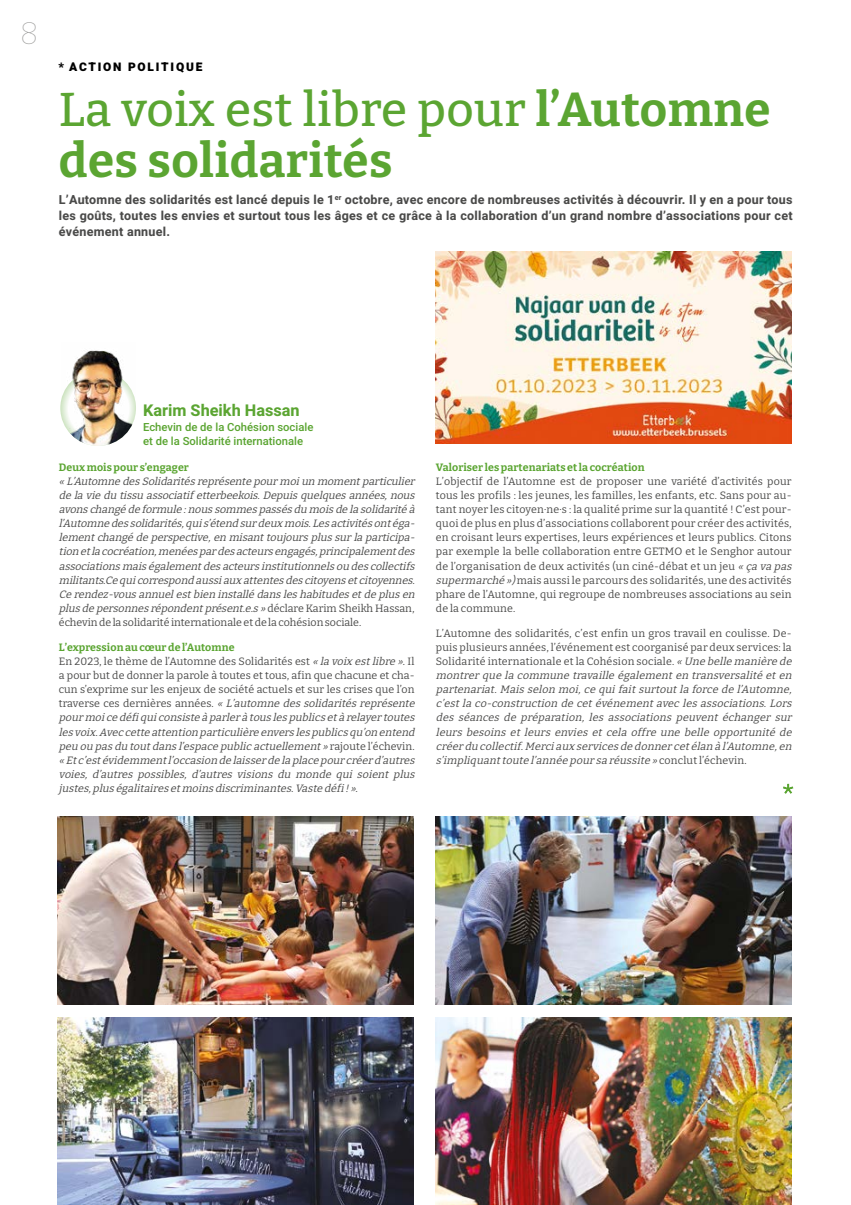
<style>
.page{position:relative;width:851px;height:1205px;background:#fff}
.page>*{position:absolute;margin:0;border:0;box-sizing:border-box;transform-origin:0 0}
.t1{font:700 47.5px/51.4px "Bitter";letter-spacing:.01em;color:#5ba532}
.t2{font:100 31.25px "Bitter";color:#9d9d9c}
.t3{font:700 16.25px "Heebo";color:#5ba532}
.t4{font:700 12.5px/16px "Heebo";letter-spacing:.02em;color:#4a4a49;text-align:justify}
.t5{font:900 11.88px "Heebo";letter-spacing:.15em;color:#000}
.t6{font:500 11.25px/14.1px "Heebo";color:#5ba532}
.t7{font:italic 10.62px/14.1px "Bitter";color:#4a4a49}
.t8{font:10.62px/14.1px "Bitter";letter-spacing:.02em;color:#4a4a49}
.t9{font:700 10.62px "Bitter";letter-spacing:.01em;color:#5ba532}
.s1{font-weight:500}
.s2{font-style:normal}
.s3{font-style:italic}
</style>
<div class="page">
<svg style="left:783px;top:783px;width:11px;height:11px"></svg>
<img style="left:435px;top:252px;width:356px;height:192px">
<img style="left:58px;top:817px;width:356px;height:188px">
<img style="left:58px;top:1017px;width:356px;height:188px">
<img style="left:435px;top:817px;width:356px;height:188px">
<img style="left:435px;top:1017px;width:356px;height:188px">
<img style="left:60px;top:350px;width:76px;height:96px">
<p class="t2" style="left:20px;top:14px;width:20px">8</p>
<p class="t5" style="left:58px;top:58px;width:145px">* ACTION POLITIQUE</p>
<p class="t1" style="left:59px;top:82px;width:713px"><span class="s1">La voix est libre pour</span> l’Automne des solidarités</p>
<p class="t4" style="left:59px;top:191px;width:735px">L’Automne des solidarités est lancé depuis le 1<sup>er</sup> octobre, avec encore de nombreuses activités à découvrir. Il y en a pour tous les goûts, toutes les envies et surtout tous les âges et ce grâce à la collaboration d’un grand nombre d’associations pour cet événement annuel.</p>
<p class="t3" style="left:143px;top:399px;width:158px">Karim Sheikh Hassan</p>
<p class="t6" style="left:143px;top:419px;width:172px">Echevin de de la Cohésion sociale et de la Solidarité internationale</p>
<p class="t9" style="left:59px;top:460px;width:132px">Deux mois pour s’engager</p>
<p class="t7" style="left:59px;top:474px;width:360px">« L’Automne desSolidaritésreprésente pourmoiun momentparticulier de la vie du tissu associatif etterbeekois.Depuisquelquesannées,nous avonschangé de formule :noussommespassésdu moisde la solidarité à l’Automne dessolidarités,quis’étend surdeux mois.Lesactivitésontéga&shy;lementchangé de perspective,en misanttoujoursplussurla participa&shy;tion etla cocréation,menéespardesacteursengagés,principalementdes associationsmaiségalementdesacteursinstitutionnelsou descollectifs militants.Ce quicorrespond aussiaux attentesdescitoyensetcitoyennes.<br>Ce rendez-vousannuelestbien installé dansleshabitudesetde plusen plusde personnesrépondentprésent.e.s» <span class="s2">d é c l a r e K a r i m S h e i k h H a s s a n , échevin de la solidarité internationale et de la cohésion sociale.</span></p>
<p class="t9" style="left:59px;top:640px;width:177px">L’expression au cœur de l’Automne</p>
<p class="t7" style="left:59px;top:654px;width:360px"><span class="s2">En 2023, le thème de l’Automne des Solidarités est</span> « la voix estlibre »<span class="s2">. Il a pour but de donner la parole à toutes et tous, afin que chacune et cha&shy;cun s’exprime sur les enjeux de société actuels et sur les crises que l’on t r av e r s e c e s d e r n i è r e s a n n é e s .</span> « L’automne des solidarités représente pourmoice défiquiconsiste à parlerà tous les publics età relayertoutes les voix.Avec cette attention particulière envers les publics qu’on entend peu ou pas du toutdans l’espace public actuellement» <span class="s2">r aj o u t e l ’ é c h e v i n . </span>« Etc’estévidemmentl’occasion de laisserde la place pourcréerd’autres voies, d’autres possibles, d’autres visions du monde qui soient plus justes,plus égalitaires etmoins discriminantes.Vaste défi!».</p>
<p class="t9" style="left:436px;top:460px;width:210px">Valoriser les partenariats et la cocréation</p>
<p class="t8" style="left:436px;top:474px;width:360px">L’objectif de l’Automne est de proposer une variété d’activités pour tous les profils : les jeunes, les familles, les enfants, etc. Sans pour au&shy;tant noyer les citoyen·ne·s : la qualité prime sur la quantité ! C’est pour&shy;quoi de plus en plus d’associations collaborent pour créer des activités, en croisant leurs expertises, leurs expériences et leurs publics. Citons par exemple la belle collaboration entre GETMO et le Senghor autour de l’organisation de deux activités (un ciné-débat et un jeu <span class="s3">« ça va pas supermarché »)</span>mais aussi le parcours des solidarités, une des activités phare de l’Automne, qui regroupe de nombreuses associations au sein de la commune.</p>
<p class="t7" style="left:436px;top:626px;width:360px"><span class="s2">L’Automne des solidarités, c’est enfin un gros travail en coulisse. De&shy;puis plusieurs années, l’événement est coorganisé par deux services: la Solidarité internationale et la Cohésion sociale.</span> « Une belle manière de montrer que la commune travaille égalementen transversalité eten partenariat.Mais selon moi,ce quifaitsurtoutla force de l’Automne, c’est la co-construction de cet événement avec les associations. Lors des séances de préparation, les associations peuvent échanger sur leurs besoins et leurs envies et cela offre une belle opportunité de créer du collectif.Merciaux services de donner cetélan à l’Automne,en s’impliquanttoute l’année pour sa réussite » <span class="s2">c o n c l u t l ’ é c h e v i n .</span></p>
</div>
